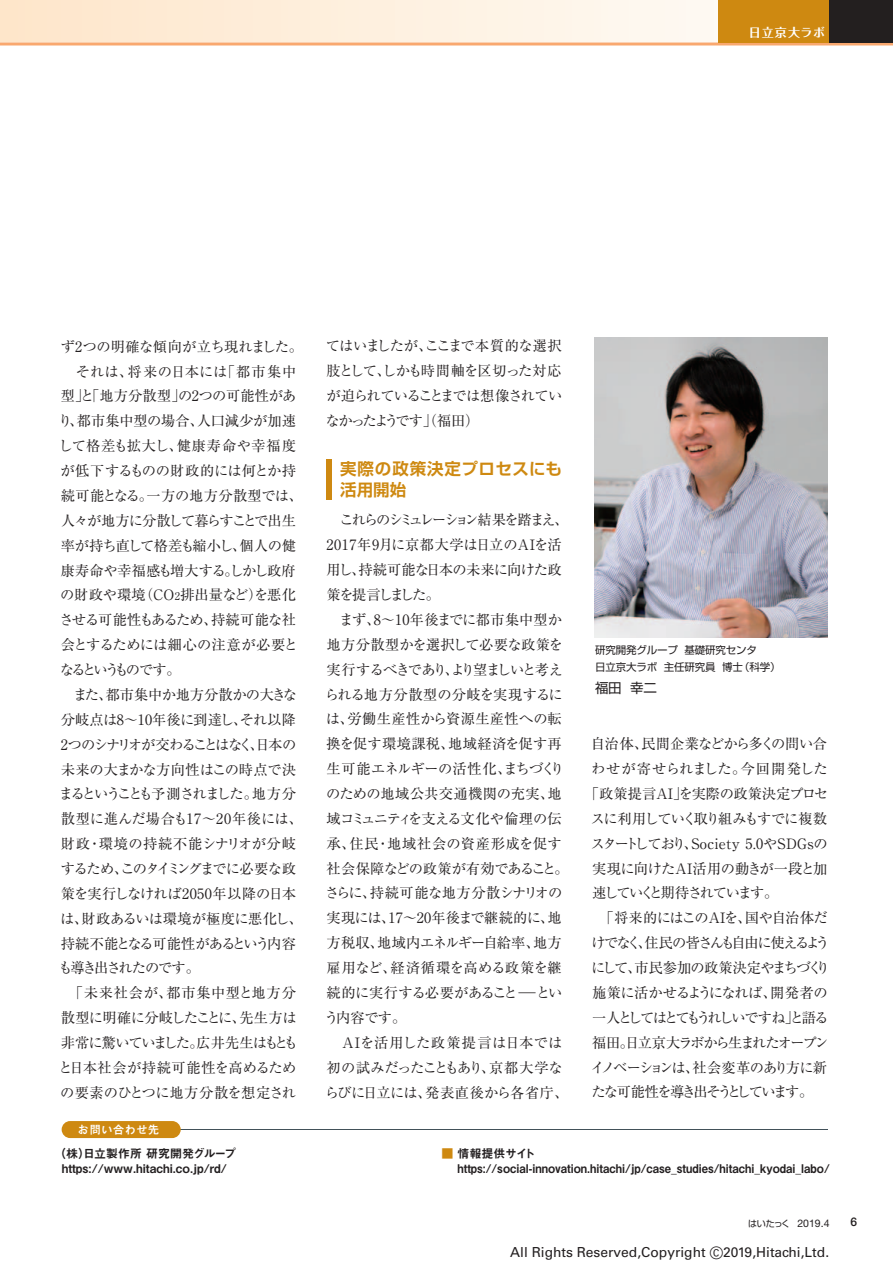
<style>
.page{position:relative;width:893px;height:1263px;background:#fff}
.page>*{position:absolute;margin:0;border:0;box-sizing:border-box;transform-origin:0 0}
.t1{font:16.5px/21px "Shin Go Pro De Bold 90 pv RKSJ H";letter-spacing:.025em;color:#ce8911}
.t2{font:14.25px/24.9px "Ryumin Pro Regular 90 pv RKSJ H";letter-spacing:-.04em;color:#231f20}
.t3{font:14.25px "Ryumin Pro Regular 90 pv RKSJ H";color:#231f20}
.t4{font:14.25px "Ryumin Pro Regular 90 pv RKSJ H";letter-spacing:-.13em;color:#231f20}
.t5{font:14.25px "Ryumin Pro Regular 90 pv RKSJ H";letter-spacing:-.16em;color:#231f20}
.t6{font:14.25px "Ryumin Pro Regular 90 pv RKSJ H";letter-spacing:-.125em;color:#231f20}
.t7{font:14.25px "Ryumin Pro Regular 90 pv RKSJ H";letter-spacing:-.1em;color:#231f20}
.t8{font:14.25px "Ryumin Pro Regular 90 pv RKSJ H";letter-spacing:-.095em;color:#231f20}
.t9{font:14.25px "Ryumin Pro Regular 90 pv RKSJ H";letter-spacing:-.145em;color:#231f20}
.t10{font:14.25px "Ryumin Pro Regular 90 pv RKSJ H";letter-spacing:.005em;color:#231f20}
.t11{font:14.25px "Ryumin Pro Regular 90 pv RKSJ H";letter-spacing:-.14em;color:#231f20}
.t12{font:13.8px "Univers";color:#231f20}
.t13{font:13.5px "Shin Go Pro Regular 90 pv RKSJ H";color:#231f20}
.t14{font:12px/15px "Midashi Go Pro MB31 90 pv RKSJ H";color:#231f20}
.t15{font:12px "Folk Pro Bold 90 pv RKSJ H";letter-spacing:.065em;color:#fff}
.t16{font:500 12px "Helvetica Neue LT Std";color:#231f20}
.t17{font:11.7px "Mi Go MB1 Std De Bold 90 pv RKSJ H";color:#fff}
.t18{font:10.5px/17px "Shin Go Pro Regular 90 pv RKSJ H";letter-spacing:-.015em;color:#231f20}
.t19{font:10.5px "Helvetica Neue LT Std";color:#231f20}
.s1{font-size:10.65px}
.s2{color:#ce8911}
.s3{font-family:"Shin Go Pro Regular 90 pv RKSJ H";font-size:9px}
.s4{font-size:16.95px}
</style>
<div class="page">
<img style="left:595px;top:338px;width:232px;height:299px">
<div style="left:327px;top:459px;width:5px;height:41px;background:#ce8911"></div>
<svg style="left:0;top:0;width:719px;height:43px;background:#fdeedc"></svg>
<hr style="left:0;top:43px;width:893px;height:2px;background:#f9a86f">
<div style="left:719px;top:0;width:174px;height:43px;background:#231f1f"></div>
<div style="left:719px;top:0;width:110px;height:43px;background:#ce8911"></div>
<hr style="left:166px;top:1130px;width:661px;height:1px;background:#425159">
<div style="left:62px;top:1121px;width:119px;height:17px;background:#ce8911;border-radius:9px"></div>
<p class="t15" style="left:749px;top:28px;width:78px">日立京大ラボ</p>
<p class="t2" style="left:58px;top:336px;width:247px">ず2つの明確な傾向が立ち現れました。　それは、将来の日本には「都市集中型」と「地方分散型」の2つの可能性があり、都市集中型の場合、人口減少が加速して格差も拡大し、健康寿命や幸福度が低下するものの財政的には何とか持続可能となる。一方の地方分散型では、人々が地方に分散して暮らすことで出生率が持ち直して格差も縮小し、個人の健康寿命や幸福感も増大する。しかし政府の財政や環境（CO<span class="s1">2</span>排出量など）を悪化させる可能性もあるため、持続可能な社会とするためには細心の注意が必要となるというものです。<br>　また、都市集中か地方分散かの大きな分岐点は8～10年後に到達し、それ以降<br>2つのシナリオが交わることはなく、日本の未来の大まかな方向性はこの時点で決まるということも予測されました。地方分散型に進んだ場合も17～20年後には、財政・環境の持続不能シナリオが分岐するため、このタイミングまでに必要な政策を実行しなければ2050年以降の日本は、財政あるいは環境が極度に悪化し、持続不能となる可能性があるという内容も導き出されたのです。</p>
<p class="t2" style="left:59px;top:982px;width:241px;text-align:center">「未来社会が、都市集中型と地方分散型に明確に分岐したことに、先生方は非常に驚いていました。広井先生はもともと日本社会が持続可能性を高めるための要素のひとつに地方分散を想定され</p>
<p class="t17" style="left:78px;top:1125px;width:83px">お問い合わせ先</p>
<p class="t14" style="left:54px;top:1147px;width:183px;text-align:center">（株）日立製作所 研究開発グループhttps://www.hitachi.co.jp/rd/</p>
<p class="t2" style="left:326px;top:335px;width:238px;text-align:justify">てはいましたが、ここまで本質的な選択肢として、しかも時間軸を区切った対応が迫られていることまでは想像されていなかったようです」（福田）</p>
<p class="t1" style="left:340px;top:461px;width:223px">実際の政策決定プロセスにも活用開始</p>
<p class="t2" style="left:324px;top:509px;width:246px">　これらのシミュレーション結果を踏まえ、<br>2017年9月に京都大学は日立のAIを活用し、持続可能な日本の未来に向けた政策を提言しました。<br>　まず、8～10年後までに都市集中型か地方分散型かを選択して必要な政策を実行するべきであり、より望ましいと考えられる地方分散型の分岐を実現するには、労働生産性から資源生産性への転換を促す環境課税、地域経済を促す再生可能エネルギーの活性化、まちづくりのための地域公共交通機関の充実、地域コミュニティを支える文化や倫理の伝承、住民・地域社会の資産形成を促す社会保障などの政策が有効であること。さらに、持続可能な地方分散シナリオの実現には、17～20年後まで継続的に、地方税収、地域内エネルギー自給率、地方雇用など、経済循環を高める政策を継続的に実行する必要があること－という内容です。<br>　AIを活用した政策提言は日本では初の試みだったこともあり、京都大学ならびに日立には、発表直後から各省庁、</p>
<p class="t18" style="left:595px;top:643px;width:187px">研究開発グループ 基礎研究センタ<br>日立京大ラボ 主任研究員 博士（科学）</p>
<p class="t13" style="left:595px;top:682px;width:63px">福田 幸二</p>
<p class="t2" style="left:591px;top:733px;width:238px">自治体、民間企業などから多くの問い合</p>
<p class="t10" style="left:591px;top:763px;width:238px">わせが寄せられました。今回開発した</p>
<p class="t3" style="left:585px;top:788px;width:245px">「政策提言AI」を実際の政策決定プロセ</p>
<p class="t8" style="left:591px;top:813px;width:238px">スに利用していく取り組みもすでに複数</p>
<p class="t3" style="left:591px;top:838px;width:238px">スタートしており、Society 5.0やSDGsの</p>
<p class="t2" style="left:592px;top:858px;width:237px">実現に向けたAI活用の動きが一段と加</p>
<p class="t11" style="left:592px;top:888px;width:188px">速していくと期待されています。</p>
<p class="t2" style="left:599px;top:907px;width:230px">「将来的にはこのAIを、国や自治体だ</p>
<p class="t4" style="left:591px;top:937px;width:240px">けでなく、住民の皆さんも自由に使えるよう</p>
<p class="t2" style="left:591px;top:957px;width:240px">にして、市民参加の政策決定やまちづくり</p>
<p class="t2" style="left:592px;top:982px;width:237px">施策に活かせるようになれば、開発者の</p>
<p class="t5" style="left:592px;top:1012px;width:238px">一人としてはとてもうれしいですね」と語る</p>
<p class="t6" style="left:592px;top:1037px;width:238px">福田。日立京大ラボから生まれたオープン</p>
<p class="t7" style="left:590px;top:1062px;width:238px">イノベーションは、社会変革のあり方に新</p>
<p class="t9" style="left:591px;top:1087px;width:223px">たな可能性を導き出そうとしています。</p>
<p class="t14" style="left:457px;top:1147px;width:374px;text-indent:-16px"><span class="s2">■</span> 情報提供サイトhttps://social-innovation.hitachi/jp/case_studies/hitachi_kyodai_labo/</p>
<p class="t19" style="left:748px;top:1217px;width:83px"><span class="s3">はいたっく</span> 2019.4</p>
<p class="t16" style="left:850px;top:1215px;width:8px">6</p>
<p class="t12" style="left:510px;top:1247px;width:320px">All Rights Reserved,Copyright <span class="s4">©</span>2019,Hitachi,Ltd.</p>
</div>
